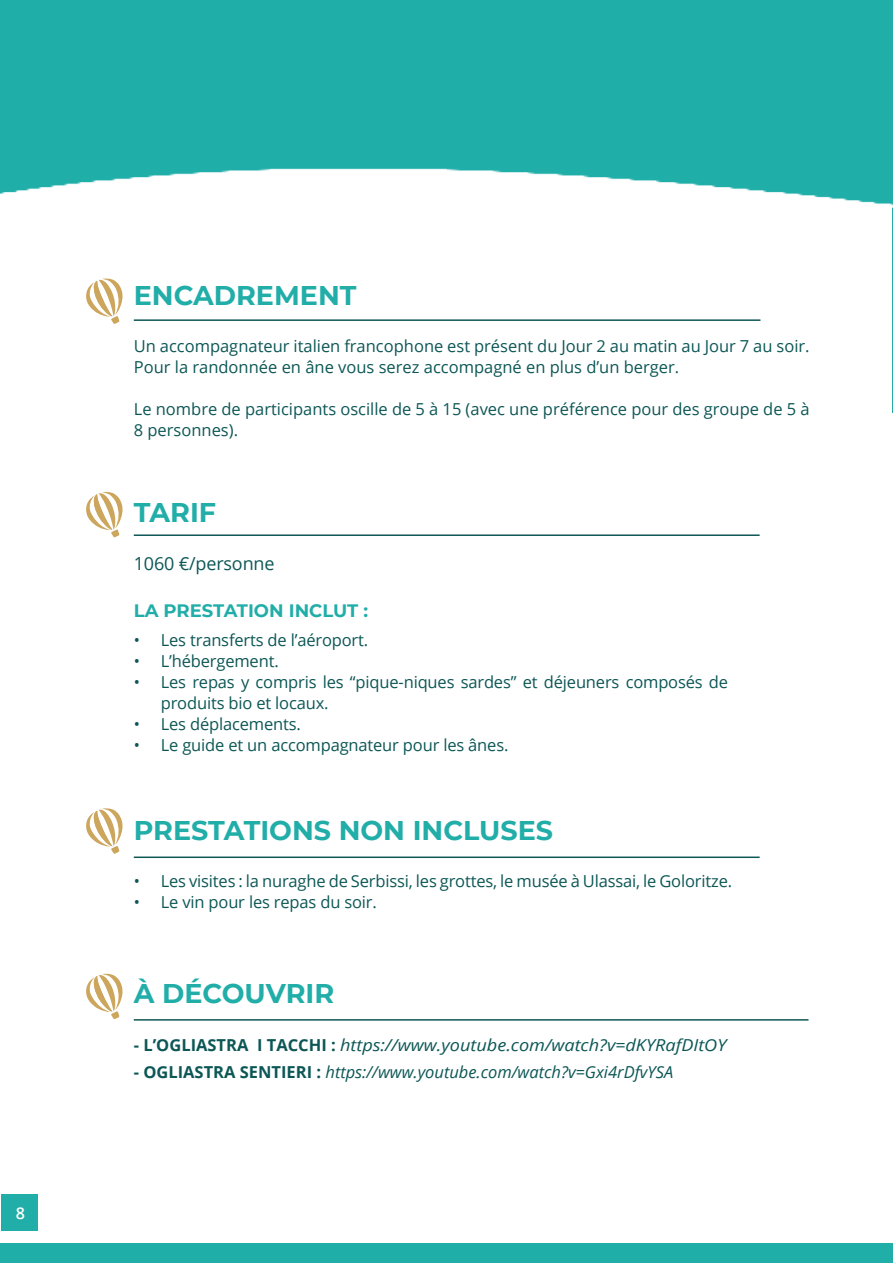
<style>
.page{position:relative;width:893px;height:1263px;background:#fff}
.page>*{position:absolute;margin:0;border:0;box-sizing:border-box;transform-origin:0 0}
.t1{font:700 27px "Montserrat";color:#21ada8}
.t2{font:700 18px "Montserrat";color:#21ada8}
.t3{font:18px "Open Sans";letter-spacing:-.01em;color:#0c5755}
.t4{font:16.5px/21px "Open Sans";letter-spacing:-.01em;color:#0c5755}
.t5{font:italic 16.5px "Open Sans";color:#0c5755;scale:1.1 1}
.t6{font:italic 16.5px "Open Sans";color:#0c5755}
.t7{font:600 16.2px "Open Sans";color:#fff}
.s1{font-weight:700;font-style:normal}
</style>
<div class="page">
<div style="left:1px;top:1194px;width:36px;height:37px;background:#21ada8"></div>
<img style="left:0;top:0;width:893px;height:206px">
<hr style="left:134px;top:319px;width:626px;height:2px;background:#0d5754">
<hr style="left:134px;top:534px;width:626px;height:2px;background:#0d5754">
<svg style="left:86px;top:808px;width:37px;height:46px"></svg>
<svg style="left:86px;top:492px;width:37px;height:45px"></svg>
<svg style="left:86px;top:278px;width:37px;height:46px"></svg>
<svg style="left:86px;top:973px;width:37px;height:46px"></svg>
<hr style="left:134px;top:856px;width:626px;height:2px;background:#0d5754">
<hr style="left:134px;top:1019px;width:674px;height:1px;background:#0d5754">
<div style="left:0;top:1244px;width:893px;height:19px;background:#20aea9"></div>
<img style="left:892px;top:186px;width:1px;height:227px">
<p class="t7" style="left:16px;top:1201px;width:11px">8</p>
<h1 class="t1" style="left:134px;top:276px;width:224px">ENCADREMENT</h1>
<p class="t4" style="left:134px;top:335px;width:677px">Un accompagnateur italien francophone est présent du Jour 2 au matin au Jour 7 au soir.<br>Pour la randonnée en âne vous serez accompagné en plus d’un berger.</p>
<p class="t4" style="left:134px;top:398px;width:677px">Le nombre de participants oscille de 5 à 15 (avec une préférence pour des groupe de 5 à<br>8 personnes).</p>
<h1 class="t1" style="left:134px;top:493px;width:84px">TARIF</h1>
<p class="t3" style="left:134px;top:551px;width:142px">1060 €/personne</p>
<p class="t2" style="left:134px;top:597px;width:236px">LA PRESTATION INCLUT :</p>
<p class="t4" style="left:134px;top:629px;width:236px">• Les transferts de l’aéroport.</p>
<p class="t4" style="left:134px;top:650px;width:146px">• L’hébergement.</p>
<p class="t4" style="left:161px;top:671px;width:569px;text-indent:-27px">• Les repas y compris les “pique-niques sardes” et déjeuners composés de produits bio et locaux.</p>
<p class="t4" style="left:134px;top:713px;width:169px">• Les déplacements.</p>
<p class="t4" style="left:134px;top:734px;width:376px">• Le guide et un accompagnateur pour les ânes.</p>
<h1 class="t1" style="left:134px;top:811px;width:421px">PRESTATIONS NON INCLUSES</h1>
<p class="t4" style="left:134px;top:870px;width:600px">• Les visites : la nuraghe de Serbissi, les grottes, le musée à Ulassai, le Goloritze.</p>
<p class="t4" style="left:134px;top:891px;width:245px">• Le vin pour les repas du soir.</p>
<h1 class="t1" style="left:134px;top:974px;width:202px">À DÉCOUVRIR</h1>
<p class="t5" style="left:134px;top:1034px;width:540px"><span class="s1">- L’OGLIASTRA I TACCHI :</span> https://www.youtube.com/watch?v=dKYRafDItOY</p>
<p class="t6" style="left:134px;top:1061px;width:541px"><span class="s1">- OGLIASTRA SENTIERI :</span> https://www.youtube.com/watch?v=Gxi4rDfvYSA</p>
</div>
